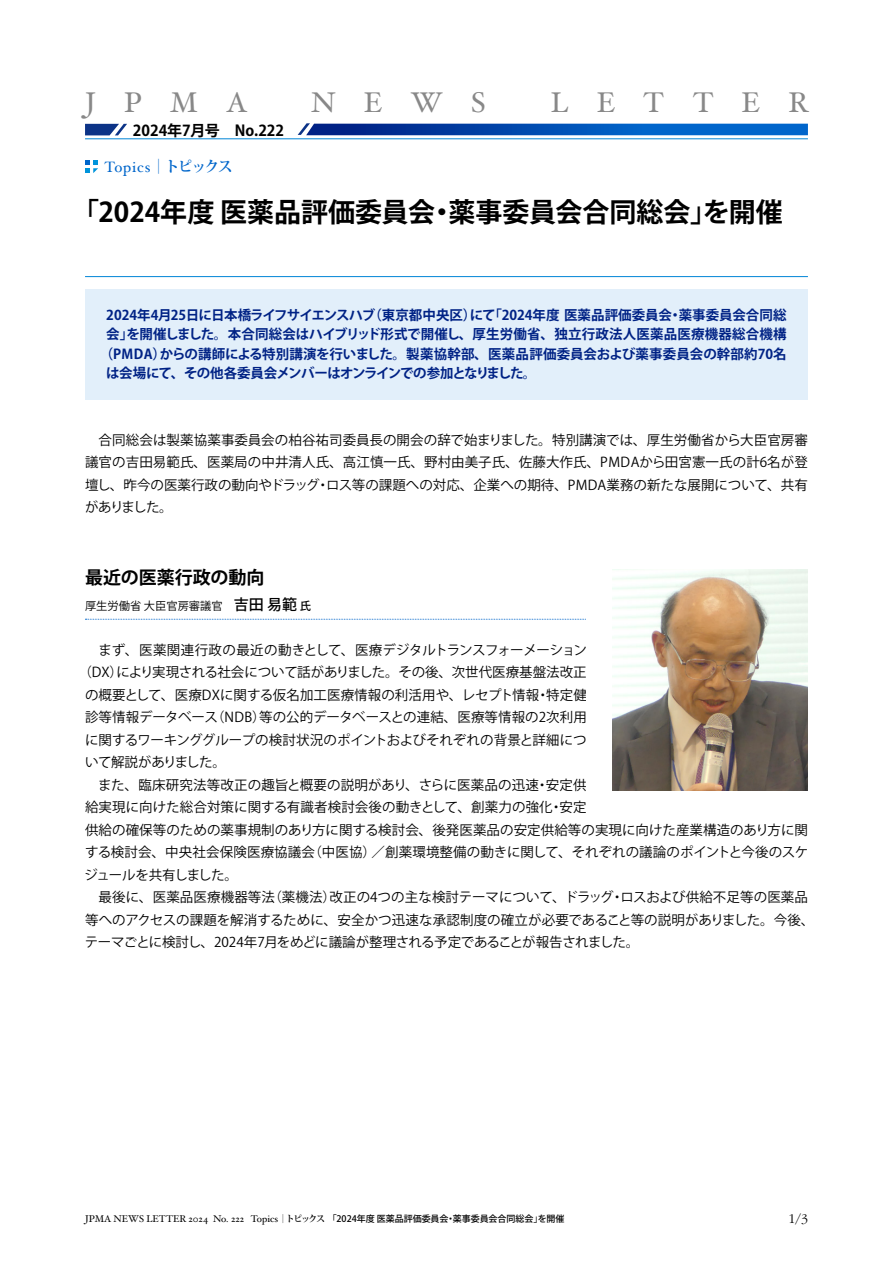
<style>
.page{position:relative;width:893px;height:1263px;background:#fff}
.page>*{position:absolute;margin:0;border:0;box-sizing:border-box;transform-origin:0 0}
.t1{font:28.5px "Hoefler Text";letter-spacing:.995em;color:#888}
.t2{font:700 27px "Koz Go Pr 6 N";color:#000}
.t3{font:700 18px "Koz Go Pr 6 N";color:#000}
.t4{font:700 15px "Koz Go Pr 6 N";color:#000}
.t5{font:15px "Hoefler Text";letter-spacing:.05em;color:#0066cb}
.t6{font:300 13.8px "ITC Garamond Std";color:#000}
.t7{font:13.5px/22.5px "Koz Go Pr 6 N";color:#000;text-align:justify}
.t8{font:700 13.5px "Koz Go Pr 6 N";color:#002285}
.t9{font:13.5px "Koz Go Pr 6 N";letter-spacing:-.03em;color:#000}
.t10{font:700 13.5px "Koz Go Pr 6 N";letter-spacing:-.055em;color:#002285}
.t11{font:13.5px "Koz Go Pr 6 N";letter-spacing:-.07em;color:#000}
.t12{font:13.5px "Koz Go Pr 6 N";letter-spacing:-.04em;color:#000}
.t13{font:11.25px "Koz Go Pr 6 N";color:#000}
.t14{font:9.75px "Hoefler Text";color:#000}
.s1{font-family:"Koz Min Pr 6 N";font-weight:700}
.s2{font-weight:500;font-size:15px}
.s3{font-weight:500}
.s4{font-family:"Koz Min Pro";font-size:9px}
.s5{font-family:"Koz Min Pro";font-weight:700;font-size:9px}
.s6{font-family:"Koz Go Pr 6 N";font-weight:500;font-size:9px}
</style>
<div class="page">
<svg style="left:85px;top:619px;width:501px;height:1px"></svg>
<img style="left:612px;top:569px;width:196px;height:221px">
<div style="left:85px;top:289px;width:723px;height:111px;background:#e2effa"></div>
<hr style="left:85px;top:276px;width:723px;height:1px;background:#0085d6">
<svg style="left:85px;top:124px;width:42px;height:11px"></svg>
<svg style="left:298px;top:123px;width:510px;height:12px;background:#1258b6"></svg>
<hr style="left:85px;top:139px;width:723px;height:1px;background:#0085d6">
<svg style="left:85px;top:160px;width:13px;height:13px"></svg>
<h1 class="t1" style="left:85px;top:85px;width:164px">JPMA</h1>
<h1 class="t1" style="left:311px;top:85px;width:176px">NEWS</h1>
<h1 class="t1" style="left:551px;top:85px;width:260px">LETTER</h1>
<p class="t4" style="left:133px;top:122px;width:153px">2024年7月号　No.222</p>
<p class="t5" style="left:105px;top:158px;width:130px">Topics<span class="s1">｜トピックス</span></p>
<h2 class="t2" style="left:72px;top:196px;width:712px">「2024年度 医薬品評価委員会・薬事委員会合同総会」を開催</h2>
<p class="t8" style="left:106px;top:307px;width:682px">2024年4月25日に日本橋ライフサイエンスハブ（東京都中央区）にて「2024年度 医薬品評価委員会・薬事委員会合同総</p>
<p class="t8" style="left:106px;top:327px;width:682px">会」を開催しました。本合同総会はハイブリッド形式で開催し、厚生労働省、独立行政法人医薬品医療機器総合機構</p>
<p class="t8" style="left:100px;top:346px;width:688px">（PMDA）からの講師による特別講演を行いました。製薬協幹部、医薬品評価委員会および薬事委員会の幹部約70名</p>
<p class="t10" style="left:106px;top:366px;width:432px">は会場にて、その他各委員会メンバーはオンラインでの参加となりました。</p>
<p class="t7" style="left:85px;top:429px;width:724px">　合同総会は製薬協薬事委員会の柏谷祐司委員長の開会の辞で始まりました。特別講演では、厚生労働省から大臣官房審議官の吉田易範氏、医薬局の中井清人氏、高江慎一氏、野村由美子氏、佐藤大作氏、PMDAから田宮憲一氏の計6名が登壇し、昨今の医薬行政の動向やドラッグ・ロス等の課題への対応、企業への期待、PMDA業務の新たな展開について、共有がありました。</p>
<h3 class="t3" style="left:85px;top:567px;width:181px">最近の医薬行政の動向</h3>
<p class="t13" style="left:85px;top:599px;width:228px">厚生労働省 大臣官房審議官　<span class="s2">吉田 易範</span><span class="s3">氏</span></p>
<p class="t7" style="left:85px;top:639px;width:503px">　まず、医薬関連行政の最近の動きとして、医療デジタルトランスフォーメーション</p>
<p class="t7" style="left:79px;top:661px;width:510px">（DX）により実現される社会について話がありました。その後、次世代医療基盤法改正</p>
<p class="t7" style="left:85px;top:684px;width:503px">の概要として、医療DXに関する仮名加工医療情報の利活用や、レセプト情報・特定健</p>
<p class="t7" style="left:85px;top:706px;width:503px">診等情報データベース（NDB）等の公的データベースとの連結、医療等情報の2次利用</p>
<p class="t7" style="left:85px;top:729px;width:503px">に関するワーキンググループの検討状況のポイントおよびそれぞれの背景と詳細につ</p>
<p class="t12" style="left:85px;top:755px;width:142px">いて解説がありました。</p>
<p class="t7" style="left:85px;top:774px;width:503px">　また、臨床研究法等改正の趣旨と概要の説明があり、さらに医薬品の迅速・安定供</p>
<p class="t7" style="left:85px;top:796px;width:503px">給実現に向けた総合対策に関する有識者検討会後の動きとして、創薬力の強化・安定</p>
<p class="t7" style="left:85px;top:819px;width:724px">供給の確保等のための薬事規制のあり方に関する検討会、後発医薬品の安定供給等の実現に向けた産業構造のあり方に関</p>
<p class="t7" style="left:85px;top:841px;width:725px">する検討会、中央社会保険医療協議会（中医協）／創薬環境整備の動きに関して、それぞれの議論のポイントと今後のスケ</p>
<p class="t11" style="left:85px;top:867px;width:155px">ジュールを共有しました。</p>
<p class="t7" style="left:85px;top:886px;width:724px">　最後に、医薬品医療機器等法（薬機法）改正の4つの主な検討テーマについて、ドラッグ・ロスおよび供給不足等の医薬品</p>
<p class="t7" style="left:85px;top:909px;width:731px">等へのアクセスの課題を解消するために、安全かつ迅速な承認制度の確立が必要であること等の説明がありました。今後、</p>
<p class="t9" style="left:85px;top:935px;width:556px">テーマごとに検討し、2024年7月をめどに議論が整理される予定であることが報告されました。</p>
<p class="t14" style="left:85px;top:1213px;width:481px">JPMA NEWS LETTER 2024 No. 222 Topics<span class="s4">｜</span><span class="s5">トピックス</span> <span class="s6">「2024年度 医薬品評価委員会・薬事委員会合同総会」を開催</span></p>
<p class="t6" style="left:789px;top:1212px;width:21px">1/3</p>
</div>
